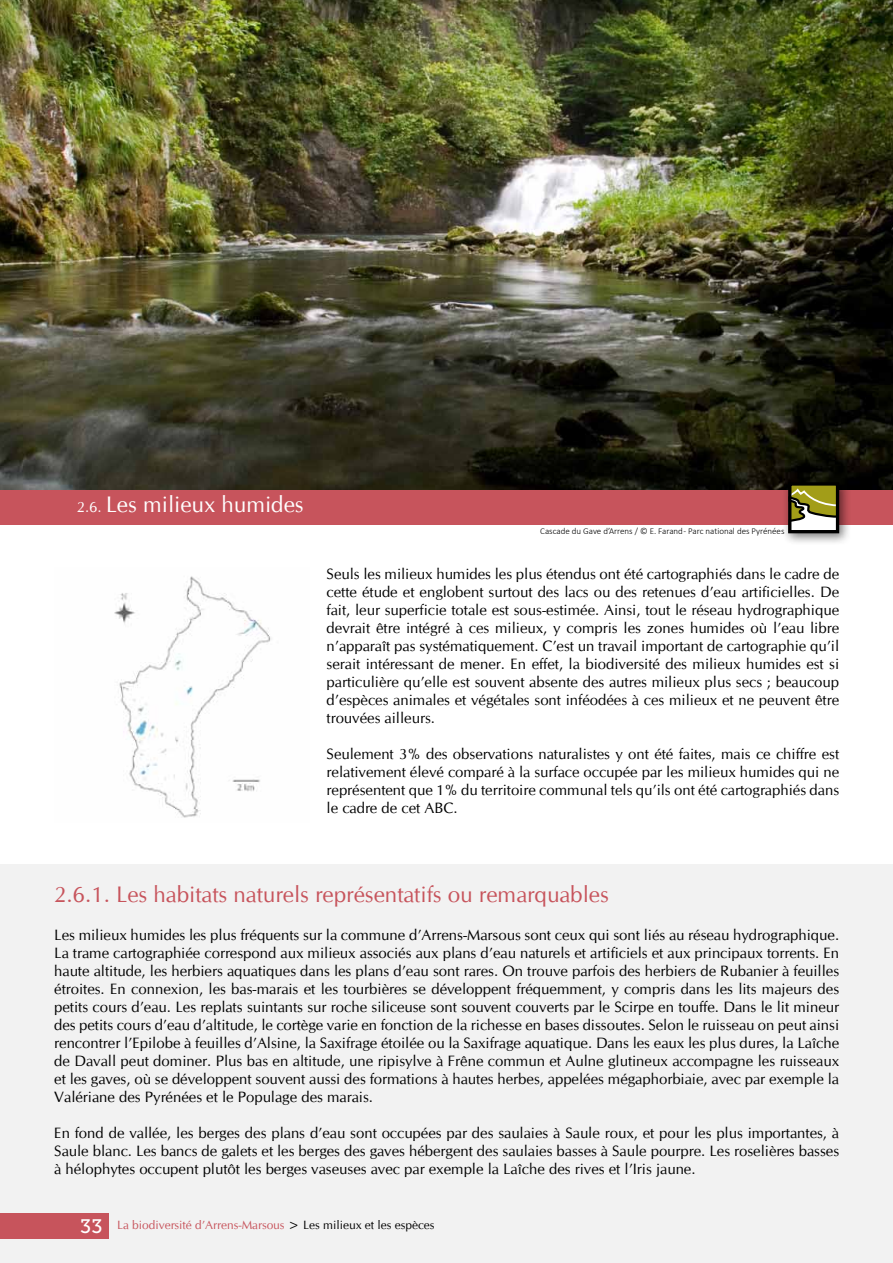
<style>
.page{position:relative;width:893px;height:1263px;background:#fff}
.page>*{position:absolute;margin:0;border:0;box-sizing:border-box;transform-origin:0 0}
.t1{font:22.5px "CG Omega";color:#c7545c}
.t2{font:22.5px "CG Omega";color:#fff}
.t3{font:15px/18px "CG Omega";color:#000;text-align:justify}
.t4{font:12px "CG Omega";color:#c7545c}
.t5{font:300 9px "Calibri";color:#000}
.s1{font-size:15px}
.s2{font-family:"Museo Slab 500";font-size:19.5px;color:#fff}
.s3{color:#000}
</style>
<div class="page">
<img style="left:0;top:0;width:893px;height:491px">
<div style="left:0;top:491px;width:893px;height:34px;background:#c7545c"></div>
<div style="left:782px;top:476px;width:69px;height:69px;background:#000;opacity:.5"></div>
<svg style="left:787px;top:487px;width:53px;height:47px;background:#ada868"></svg>
<div style="left:788px;top:482px;width:51px;height:51px;border:3px solid #000"></div>
<div style="left:0;top:864px;width:893px;height:399px;background:#f2f2f2"></div>
<div style="left:0;top:1213px;width:108px;height:26px;background:#c7545c"></div>
<img style="left:114px;top:576px;width:157px;height:242px">
<h1 class="t2" style="left:77px;top:491px;width:228px"><span class="s1">2.6.</span> Les milieux humides</h1>
<p class="t5" style="left:540px;top:525px;width:246px">Cascade du Gave d’Arrens / © E. Farand - Parc national des Pyrénées</p>
<p class="t3" style="left:327px;top:565px;width:514px">Seuls les milieux humides les plus étendus ont été cartographiés dans le cadre de cette étude et englobent surtout des lacs ou des retenues d’eau artificielles. De fait, leur superficie totale est sous-estimée. Ainsi, tout le réseau hydrographique devrait être intégré à ces milieux, y compris les zones humides où l’eau libre n’apparaît pas systématiquement. C’est un travail important de cartographie qu’il serait intéressant de mener. En effet, la biodiversité des milieux humides est si particulière qu’elle est souvent absente des autres milieux plus secs ; beaucoup d’espèces animales et végétales sont inféodées à ces milieux et ne peuvent être trouvées ailleurs.</p>
<p class="t3" style="left:327px;top:745px;width:514px">Seulement 3% des observations naturalistes y ont été faites, mais ce chiffre est relativement élevé comparé à la surface occupée par les milieux humides qui ne représentent que 1% du territoire communal tels qu’ils ont été cartographiés dans le cadre de cet ABC.</p>
<h1 class="t1" style="left:54px;top:881px;width:556px">2.6.1. Les habitats naturels représentatifs ou remarquables</h1>
<p class="t3" style="left:54px;top:926px;width:786px">Les milieux humides les plus fréquents sur la commune d’Arrens-Marsous sont ceux qui sont liés au réseau hydrographique.<br>La trame cartographiée correspond aux milieux associés aux plans d’eau naturels et artificiels et aux principaux torrents. En haute altitude, les herbiers aquatiques dans les plans d’eau sont rares. On trouve parfois des herbiers de Rubanier à feuilles étroites. En connexion, les bas-marais et les tourbières se développent fréquemment, y compris dans les lits majeurs des petits cours d’eau. Les replats suintants sur roche siliceuse sont souvent couverts par le Scirpe en touffe. Dans le lit mineur des petits cours d’eau d’altitude, le cortège varie en fonction de la richesse en bases dissoutes. Selon le ruisseau on peut ainsi rencontrer l’Epilobe à feuilles d’Alsine, la Saxifrage étoilée ou la Saxifrage aquatique. Dans les eaux les plus dures, la Laîche de Davall peut dominer. Plus bas en altitude, une ripisylve à Frêne commun et Aulne glutineux accompagne les ruisseaux et les gaves, où se développent souvent aussi des formations à hautes herbes, appelées mégaphorbiaie, avec par exemple la Valériane des Pyrénées et le Populage des marais.</p>
<p class="t3" style="left:54px;top:1124px;width:786px">En fond de vallée, les berges des plans d’eau sont occupées par des saulaies à Saule roux, et pour les plus importantes, à Saule blanc. Les bancs de galets et les berges des gaves hébergent des saulaies basses à Saule pourpre. Les roselières basses à hélophytes occupent plutôt les berges vaseuses avec par exemple la Laîche des rives et l’I ris jaune.</p>
<p class="t4" style="left:80px;top:1218px;width:356px"><span class="s2">33</span> La biodiversité d’Arrens-Marsous <span class="s3">&gt; Les milieux et les espèces</span></p>
</div>
